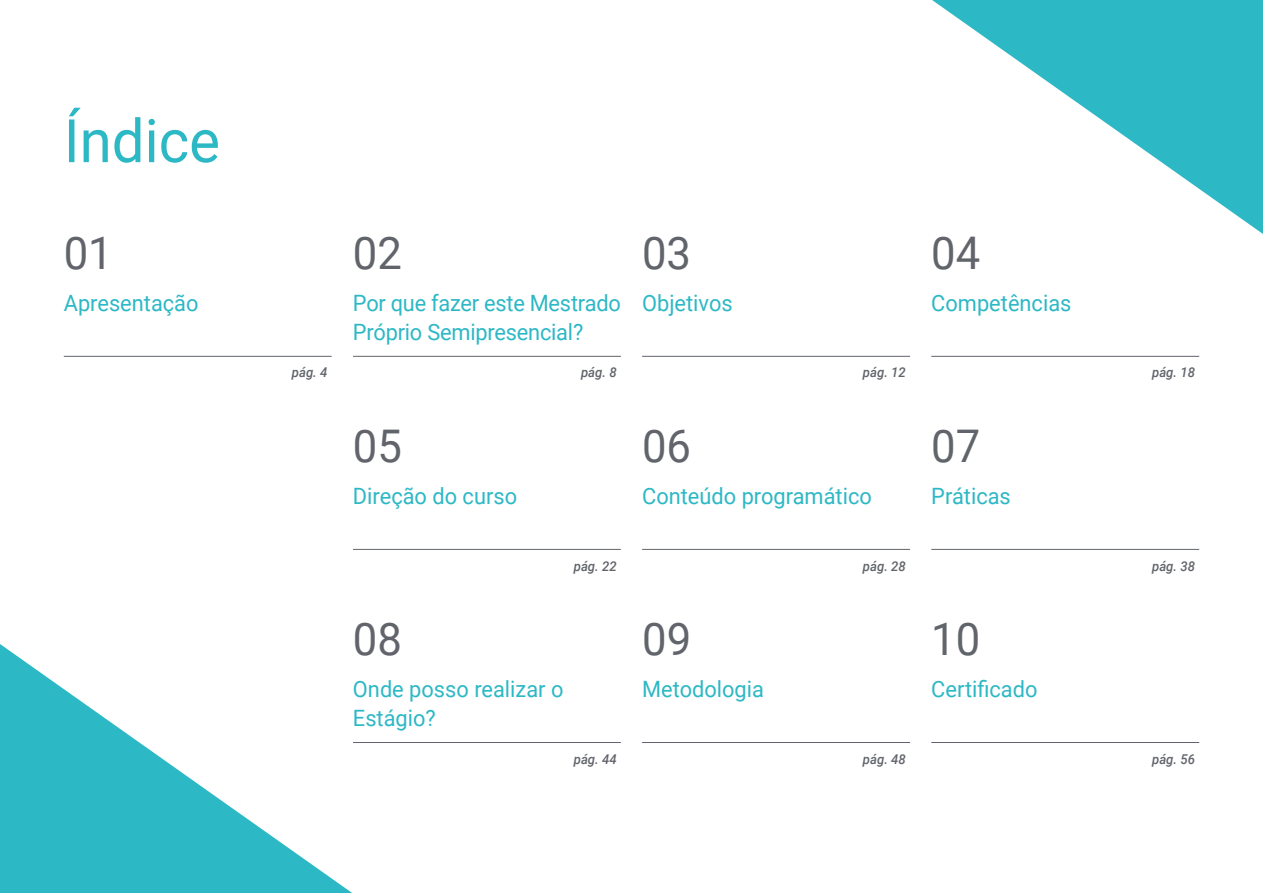
<style>
.page{position:relative;width:1263px;height:893px;background:#fff}
.page>*{position:absolute;margin:0;border:0;box-sizing:border-box;transform-origin:0 0}
.t1{font:60px "Roboto";color:#2db8c5}
.t2{font:45px "Roboto";color:#61646a}
.t3{font:22.5px/28.5px "Roboto";color:#2db8c5}
.t4{font:italic 500 13.5px "Roboto";color:#61646a}
</style>
<div class="page">
<svg style="left:0;top:644px;width:352px;height:249px"></svg>
<svg style="left:932px;top:0;width:331px;height:234px"></svg>
<hr style="left:353px;top:356px;width:268px;height:1px;background:#61646a">
<hr style="left:642px;top:356px;width:268px;height:1px;background:#61646a">
<hr style="left:931px;top:356px;width:268px;height:1px;background:#61646a">
<hr style="left:642px;top:549px;width:268px;height:1px;background:#61646a">
<hr style="left:353px;top:549px;width:268px;height:1px;background:#61646a">
<hr style="left:931px;top:549px;width:268px;height:1px;background:#61646a">
<hr style="left:353px;top:742px;width:268px;height:1px;background:#61646a">
<hr style="left:642px;top:742px;width:268px;height:1px;background:#61646a">
<hr style="left:931px;top:742px;width:268px;height:1px;background:#61646a">
<hr style="left:64px;top:356px;width:268px;height:1px;background:#61646a">
<h1 class="t1" style="left:64px;top:99px;width:158px">Índice</h1>
<h2 class="t2" style="left:64px;top:221px;width:51px">01</h2>
<p class="t3" style="left:64px;top:288px;width:136px">Apresentação</p>
<p class="t4" style="left:292px;top:363px;width:37px">pág. 4</p>
<h2 class="t2" style="left:353px;top:221px;width:51px">02</h2>
<h2 class="t2" style="left:642px;top:221px;width:51px">03</h2>
<h2 class="t2" style="left:931px;top:221px;width:51px">04</h2>
<p class="t3" style="left:353px;top:288px;width:269px">Por que fazer este Mestrado<br>Próprio Semipresencial?</p>
<p class="t3" style="left:642px;top:288px;width:92px">Objetivos</p>
<p class="t3" style="left:931px;top:288px;width:142px">Competências</p>
<p class="t4" style="left:581px;top:363px;width:37px">pág. 8</p>
<p class="t4" style="left:863px;top:363px;width:44px">pág. 12</p>
<p class="t4" style="left:1152px;top:363px;width:44px">pág. 18</p>
<h2 class="t2" style="left:353px;top:414px;width:51px">05</h2>
<h2 class="t2" style="left:642px;top:414px;width:51px">06</h2>
<h2 class="t2" style="left:931px;top:414px;width:51px">07</h2>
<p class="t3" style="left:353px;top:481px;width:166px">Direção do curso</p>
<p class="t3" style="left:642px;top:481px;width:231px">Conteúdo programático</p>
<p class="t3" style="left:931px;top:481px;width:81px">Práticas</p>
<p class="t4" style="left:574px;top:556px;width:44px">pág. 22</p>
<p class="t4" style="left:863px;top:556px;width:44px">pág. 28</p>
<p class="t4" style="left:1152px;top:556px;width:44px">pág. 38</p>
<h2 class="t2" style="left:353px;top:607px;width:51px">08</h2>
<h2 class="t2" style="left:642px;top:607px;width:51px">09</h2>
<h2 class="t2" style="left:931px;top:607px;width:51px">10</h2>
<p class="t3" style="left:353px;top:674px;width:212px">Onde posso realizar o</p>
<p class="t3" style="left:642px;top:674px;width:123px">Metodologia</p>
<p class="t3" style="left:353px;top:703px;width:84px">Estágio?</p>
<p class="t3" style="left:931px;top:674px;width:108px">Certificado</p>
<p class="t4" style="left:574px;top:749px;width:44px">pág. 44</p>
<p class="t4" style="left:863px;top:749px;width:44px">pág. 48</p>
<p class="t4" style="left:1152px;top:749px;width:44px">pág. 56</p>
</div>
